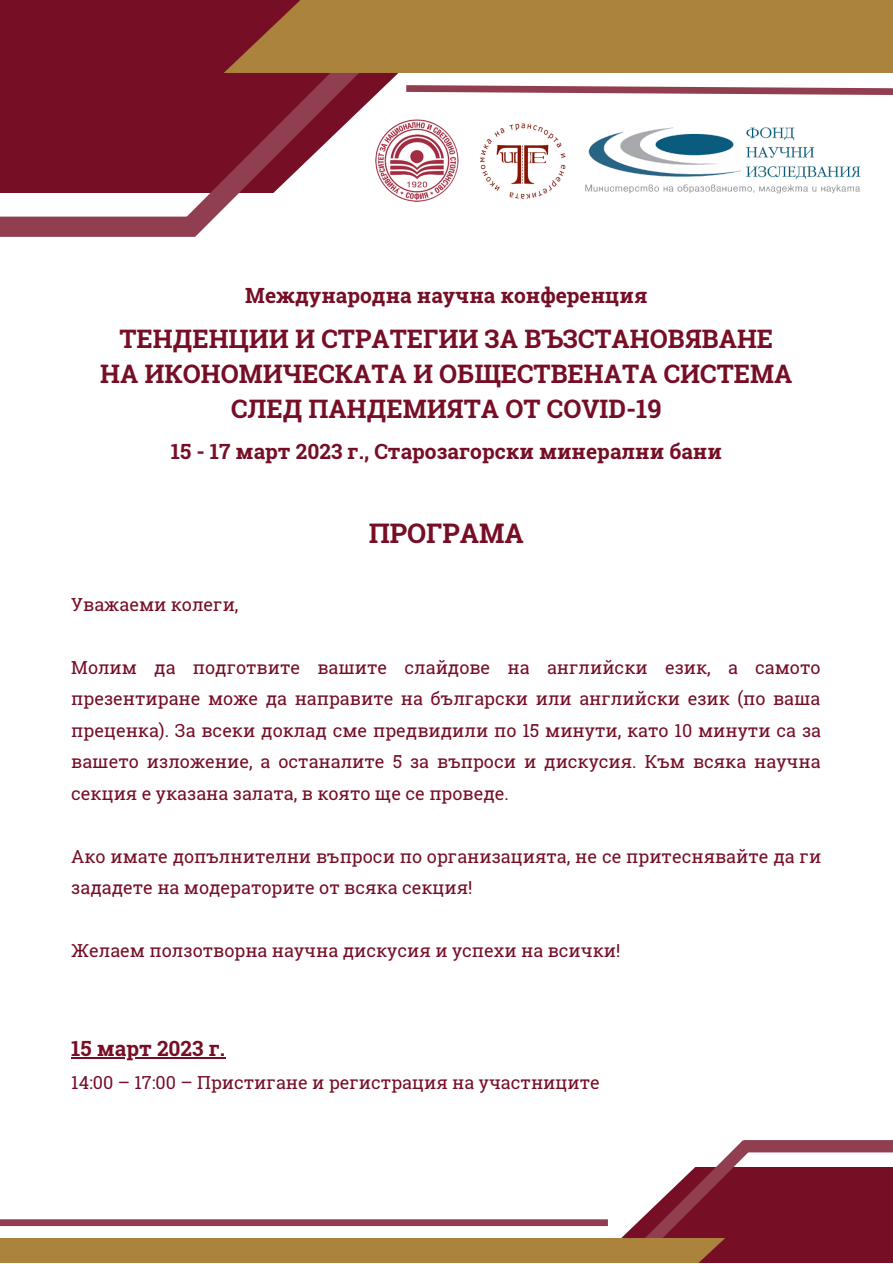
<style>
.page{position:relative;width:893px;height:1264px;background:#fff}
.page>*{position:absolute;margin:0;border:0;box-sizing:border-box;transform-origin:0 0}
.t1{font:700 27px "Roboto Slab";color:#760e26}
.t2{font:700 25.5px/34.8px "Roboto Slab";color:#760e26;text-align:center}
.t3{font:700 21px "Roboto Slab";color:#760e26}
.t4{font:18px/31.5px "Roboto Slab";color:#760e26;text-align:justify}
</style>
<div class="page">
<div style="left:0;top:0;width:516px;height:193px;background:#760e26"></div>
<div style="left:547px;top:1166px;width:345px;height:96px;background:#760e26"></div>
<div style="left:0;top:217px;width:195px;height:20px;background:#913e51"></div>
<div style="left:743px;top:1140px;width:149px;height:12px;background:#913e51"></div>
<svg style="left:495px;top:82px;width:397px;height:17px"></svg>
<div style="left:0;top:1219px;width:608px;height:6px;background:#913e51"></div>
<svg style="left:159px;top:73px;width:336px;height:164px"></svg>
<svg style="left:560px;top:1140px;width:204px;height:97px"></svg>
<div style="left:224px;top:0;width:668px;height:73px;background:#ab833d"></div>
<div style="left:0;top:1237px;width:725px;height:25px;background:#ab833d"></div>
<img style="left:373px;top:117px;width:87px;height:87px">
<img style="left:479px;top:120px;width:87px;height:81px">
<img style="left:586px;top:127px;width:274px;height:67px">
<hr style="left:71px;top:1057px;width:81px;height:1px;background:#760e26">
<hr style="left:152px;top:1057px;width:73px;height:1px;background:#760e26">
<p class="t3" style="left:245px;top:281px;width:403px">Международна научна конференция</p>
<h2 class="t2" style="left:100px;top:321px;width:693px">ТЕНДЕНЦИИ И СТРАТЕГИИ ЗА ВЪЗСТАНОВЯВАНЕ<br>НА ИКОНОМИЧЕСКАТА И ОБЩЕСТВЕНАТА СИСТЕМА<br>СЛЕД ПАНДЕМИЯТА ОТ COVID-19</h2>
<p class="t3" style="left:171px;top:437px;width:552px">15 - 17 март 2023 г., Старозагорски минерални бани</p>
<p class="t4" style="left:71px;top:588px;width:169px">Уважаеми колеги,</p>
<h1 class="t1" style="left:368px;top:515px;width:157px">ПРОГРАМА</h1>
<p class="t4" style="left:71px;top:651px;width:751px">Молим да подготвите вашите слайдове на английски език, а самото презентиране може да направите на български или английски език (по ваша преценка). За всеки доклад сме предвидили по 15 минути, като 10 минути са за вашето изложение, а останалите 5 за въпроси и дискусия. Към всяка научна секция е указана залата, в която ще се проведе.</p>
<p class="t4" style="left:71px;top:840px;width:751px">Ако имате допълнителни въпроси по организацията, не се притеснявайте да ги зададете на модераторите от всяка секция!</p>
<p class="t4" style="left:71px;top:934px;width:550px">Желаем ползотворна научна дискусия и успехи на всички!</p>
<p class="t3" style="left:71px;top:1034px;width:155px">15 март 2023 г.</p>
<p class="t4" style="left:71px;top:1066px;width:530px">14:00 – 17:00 – Пристигане и регистрация на участниците</p>
</div>
